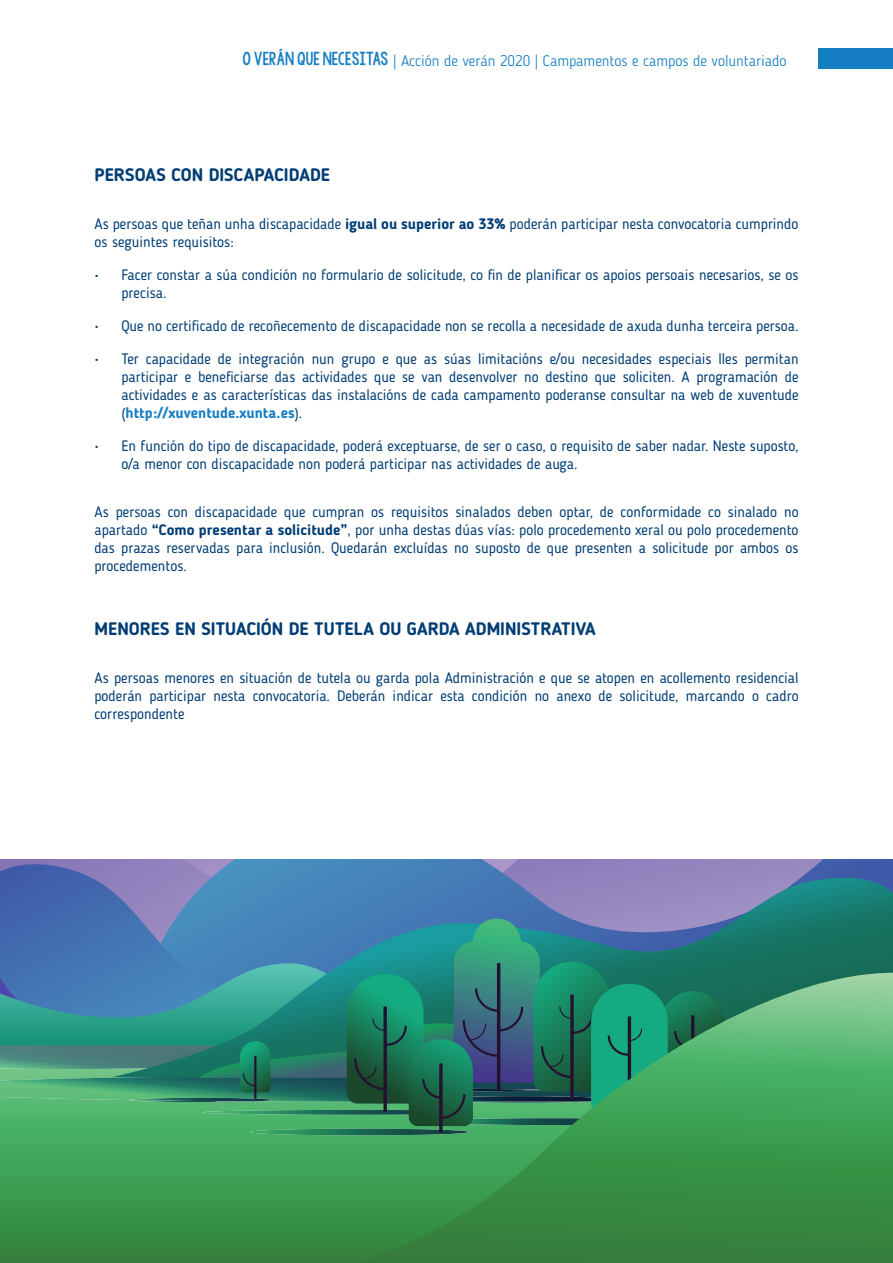
<style>
.page{position:relative;width:893px;height:1263px;background:#fff}
.page>*{position:absolute;margin:0;border:0;box-sizing:border-box;transform-origin:0 0}
.t1{font:700 18px "Blogger Sans";color:#003d74}
.t2{font:300 15.15px "Blogger Sans";color:#157ec2}
.t3{font:15px/18px "Blogger Sans";color:#003d74}
.s1{font-family:"KG Wh Yy Ou Go Tt A Be So Me An";font-weight:400;font-size:18px}
.s2{font-weight:700}
.s3{font-weight:700;color:#157ec2}
</style>
<div class="page">
<div style="left:819px;top:48px;width:74px;height:21px;background:#157ec2"></div>
<svg style="left:0;top:1132px;width:256px;height:131px;background:#3b994e"></svg>
<svg style="left:725px;top:868px;width:168px;height:105px;background:#2e797c"></svg>
<svg style="left:0;top:859px;width:725px;height:273px;background:#4b88a0"></svg>
<svg style="left:256px;top:973px;width:637px;height:290px;background:#358f59"></svg>
<p class="t2" style="left:242px;top:54px;width:545px"><span class="s1">O VERÁN QUE NECESITAS</span> | Acción de verán 2020 | Campamentos e campos de voluntariado</p>
<p class="t1" style="left:94px;top:167px;width:237px">PERSOAS CON DISCAPACIDADE</p>
<p class="t3" style="left:94px;top:216px;width:706px">As persoas que teñan unha discapacidade <span class="s2">igual ou superior ao 33%</span> poderán participar nesta convocatoria cumprindo os seguintes requisitos:</p>
<p class="t3" style="left:121px;top:267px;width:679px;text-indent:-27px">• Facer constar a súa condición no formulario de solicitude, co fin de planificar os apoios persoais necesarios, se os precisa.</p>
<p class="t3" style="left:94px;top:318px;width:706px">• Que no certificado de recoñecemento de discapacidade non se recolla a necesidade de axuda dunha terceira persoa.</p>
<p class="t3" style="left:121px;top:351px;width:679px;text-align:justify;text-indent:-27px">• Ter capacidade de integración nun grupo e que as súas limitacións e/ou necesidades especiais lles permitan participar e beneficiarse das actividades que se van desenvolver no destino que soliciten. A programación de actividades e as características das instalacións de cada campamento poderanse consultar na web de xuventude (<span class="s3">http://xuventude.xunta.es</span>).</p>
<p class="t3" style="left:121px;top:438px;width:679px;text-indent:-27px">• En función do tipo de discapacidade, poderá exceptuarse, de ser o caso, o requisito de saber nadar. Neste suposto, o/a menor con discapacidade non poderá participar nas actividades de auga.</p>
<p class="t3" style="left:94px;top:504px;width:706px;text-align:justify">As persoas con discapacidade que cumpran os requisitos sinalados deben optar, de conformidade co sinalado no apartado <span class="s2">“Como presentar a solicitude”</span>, por unha destas dúas vías: polo procedemento xeral ou polo procedemento das prazas reservadas para inclusión. Quedarán excluídas no suposto de que presenten a solicitude por ambos os procedementos.</p>
<p class="t1" style="left:94px;top:622px;width:503px">MENORES EN SITUACIÓN DE TUTELA OU GARDA ADMINISTRATIVA</p>
<p class="t3" style="left:94px;top:670px;width:706px;text-align:justify">As persoas menores en situación de tutela ou garda pola Administración e que se atopen en acollemento residencial poderán participar nesta convocatoria. Deberán indicar esta condición no anexo de solicitude, marcando o cadro correspondente</p>
</div>
